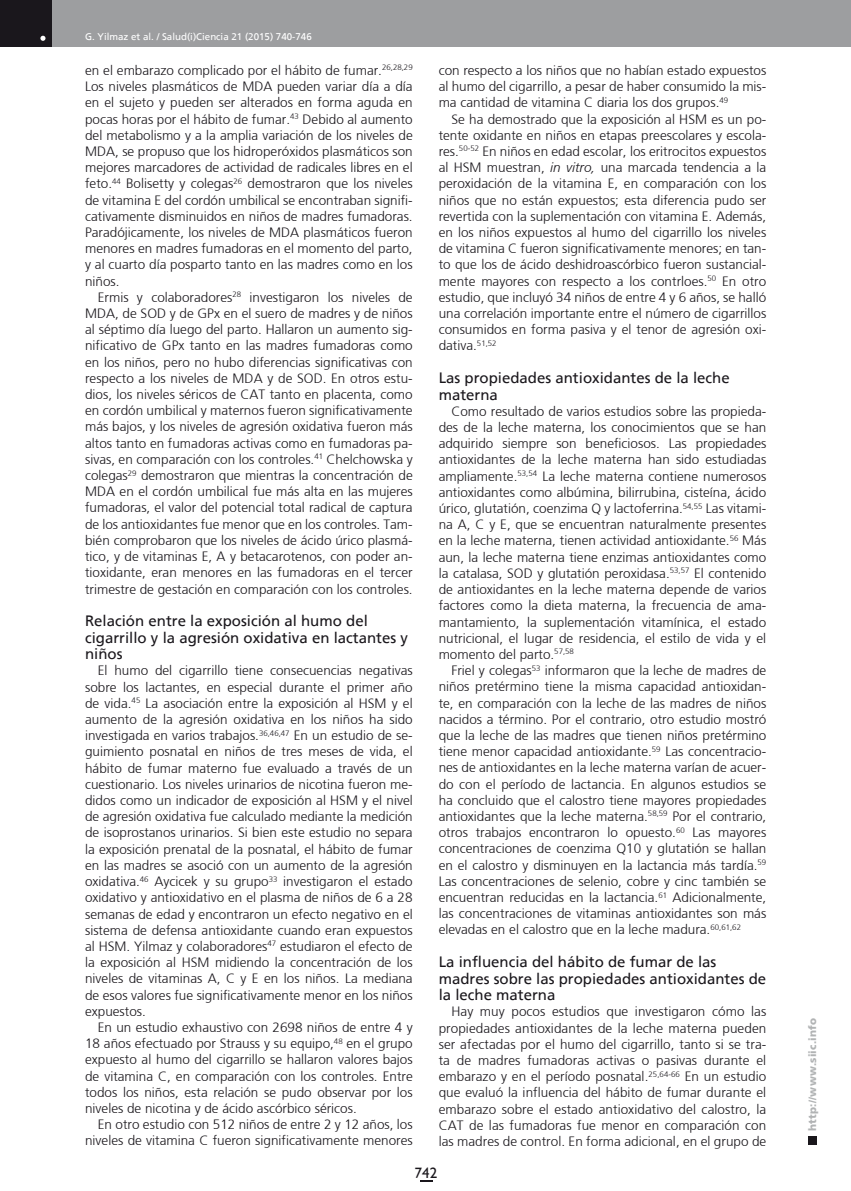
<style>
.page{position:relative;width:851px;height:1191px;background:#fff}
.page>*{position:absolute;margin:0;border:0;box-sizing:border-box;transform-origin:0 0}
.t1{font:15px/16.5px "Frutiger";color:#1a171c}
.t2{font:15px "Humanist 521 BT";color:#1a171c}
.t3{font:300 13.5px/16.2px "Frutiger";color:#1a171c;text-align:justify}
.t4{font:900 10.5px "Frutiger";letter-spacing:.015em;color:#b1b3b4}
.t5{font:9.75px "Frutiger";color:#fff}
.s1{font-style:italic}
</style>
<div class="page">
<div style="left:808px;top:1135px;width:8px;height:9px;background:#1a171c"></div>
<div style="left:0;top:0;width:850px;height:47px;background:#9d9ea0"></div>
<div style="left:0;top:0;width:51px;height:47px;background:#1a171c"></div>
<svg style="left:40px;top:36px;width:5px;height:5px"></svg>
<svg style="left:420px;top:1180px;width:12px;height:1px"></svg>
<p class="t5" style="left:85px;top:31px;width:228px">G. Yilmaz et al. / Salud(i)Ciencia 21 (2015) 740-746</p>
<p class="t3" style="left:85px;top:62px;width:329px">en el embarazo complicado por el hábito de fumar.<sup>26,28,29<br></sup>Los niveles plasmáticos de MDA pueden variar día a día en el sujeto y pueden ser alterados en forma aguda en pocas horas por el hábito de fumar.<sup>43</sup> Debido al aumento del metabolismo y a la amplia variación de los niveles de MDA, se propuso que los hidroperóxidos plasmáticos son mejores marcadores de actividad de radicales libres en el feto.<sup>44</sup> Bolisetty y colegas<sup>26</sup> demostraron que los niveles de vitamina E del cordón umbilical se encontraban signifi&shy;cativamente disminuidos en niños de madres fumadoras.<br>Paradójicamente, los niveles de MDA plasmáticos fueron menores en madres fumadoras en el momento del parto, y al cuarto día posparto tanto en las madres como en los niños.</p>
<p class="t3" style="left:85px;top:289px;width:329px;text-indent:13px">Ermis y colaboradores<sup>28</sup> investigaron los niveles de MDA, de SOD y de GPx en el suero de madres y de niños al séptimo día luego del parto. Hallaron un aumento sig&shy;nificativo de GPx tanto en las madres fumadoras como en los niños, pero no hubo diferencias significativas con respecto a los niveles de MDA y de SOD. En otros estu&shy;dios, los niveles séricos de CAT tanto en placenta, como en cordón umbilical y maternos fueron significativamente más bajos, y los niveles de agresión oxidativa fueron más altos tanto en fumadoras activas como en fumadoras pa&shy;sivas, en comparación con los controles.<sup>41</sup> Chelchowska y colegas<sup>29</sup> demostraron que mientras la concentración de MDA en el cordón umbilical fue más alta en las mujeres fumadoras, el valor del potencial total radical de captura de los antioxidantes fue menor que en los controles. Tam&shy;bién comprobaron que los niveles de ácido úrico plasmá&shy;tico, y de vitaminas E, A y betacarotenos, con poder an&shy;tioxidante, eran menores en las fumadoras en el tercer trimestre de gestación en comparación con los controles.</p>
<p class="t1" style="left:85px;top:612px;width:324px">Relación entre la exposición al humo del cigarrillo y la agresión oxidativa en lactantes y niños</p>
<p class="t3" style="left:85px;top:662px;width:329px;text-indent:13px">El humo del cigarrillo tiene consecuencias negativas sobre los lactantes, en especial durante el primer año de vida.<sup>45</sup> La asociación entre la exposición al HSM y el aumento de la agresión oxidativa en los niños ha sido investigada en varios trabajos.<sup>36,46,47</sup> En un estudio de se&shy;guimiento posnatal en niños de tres meses de vida, el hábito de fumar materno fue evaluado a través de un cuestionario. Los niveles urinarios de nicotina fueron me&shy;didos como un indicador de exposición al HSM y el nivel de agresión oxidativa fue calculado mediante la medición de isoprostanos urinarios. Si bien este estudio no separa la exposición prenatal de la posnatal, el hábito de fumar en las madres se asoció con un aumento de la agresión oxidativa.<sup>46</sup> Aycicek y su grupo<sup>33</sup> investigaron el estado oxidativo y antioxidativo en el plasma de niños de 6 a 28 semanas de edad y encontraron un efecto negativo en el sistema de defensa antioxidante cuando eran expuestos al HSM. Yilmaz y colaboradores<sup>47</sup> estudiaron el efecto de la exposición al HSM midiendo la concentración de los niveles de vitaminas A, C y E en los niños. La mediana de esos valores fue significativamente menor en los niños expuestos.</p>
<p class="t3" style="left:85px;top:1019px;width:329px;text-indent:13px">En un estudio exhaustivo con 2698 niños de entre 4 y 18 años efectuado por Strauss y su equipo,<sup>48</sup> en el grupo expuesto al humo del cigarrillo se hallaron valores bajos de vitamina C, en comparación con los controles. Entre todos los niños, esta relación se pudo observar por los niveles de nicotina y de ácido ascórbico séricos.</p>
<p class="t3" style="left:85px;top:1116px;width:329px;text-align:right">En otro estudio con 512 niños de entre 2 y 12 años, los niveles de vitamina C fueron significativamente menores</p>
<p class="t3" style="left:438px;top:62px;width:329px">con respecto a los niños que no habían estado expuestos al humo del cigarrillo, a pesar de haber consumido la mis&shy;ma cantidad de vitamina C diaria los dos grupos.<sup>49</sup></p>
<p class="t3" style="left:438px;top:111px;width:329px;text-indent:13px">Se ha demostrado que la exposición al HSM es un po&shy;tente oxidante en niños en etapas preescolares y escola&shy;res.<sup>50-52</sup> En niños en edad escolar, los eritrocitos expuestos al HSM muestran, <span class="s1">in vitro,</span> una marcada tendencia a la peroxidación de la vitamina E, en comparación con los niños que no están expuestos; esta diferencia pudo ser revertida con la suplementación con vitamina E. Además, en los niños expuestos al humo del cigarrillo los niveles de vitamina C fueron significativamente menores; en tan&shy;to que los de ácido deshidroascórbico fueron sustancial&shy;mente mayores con respecto a los contrloes.<sup>50</sup> En otro estudio, que incluyó 34 niños de entre 4 y 6 años, se halló una correlación importante entre el número de cigarrillos consumidos en forma pasiva y el tenor de agresión oxi&shy;dativa.<sup>51,52</sup></p>
<p class="t1" style="left:438px;top:369px;width:292px">Las propiedades antioxidantes de la leche materna</p>
<p class="t3" style="left:438px;top:403px;width:329px;text-indent:13px">Como resultado de varios estudios sobre las propieda&shy;des de la leche materna, los conocimientos que se han adquirido siempre son beneficiosos. Las propiedades antioxidantes de la leche materna han sido estudiadas ampliamente.<sup>53,54</sup> La leche materna contiene numerosos antioxidantes como albúmina, bilirrubina, cisteína, ácido úrico, glutatión, coenzima Q y lactoferrina.<sup>54,55</sup> Las vitami&shy;na A, C y E, que se encuentran naturalmente presentes en la leche materna, tienen actividad antioxidante.<sup>56</sup> Más aun, la leche materna tiene enzimas antioxidantes como la catalasa, SOD y glutatión peroxidasa.<sup>53,57</sup> El contenido de antioxidantes en la leche materna depende de varios factores como la dieta materna, la frecuencia de ama&shy;mantamiento, la suplementación vitamínica, el estado nutricional, el lugar de residencia, el estilo de vida y el momento del parto.<sup>57,58</sup></p>
<p class="t3" style="left:438px;top:662px;width:329px;text-indent:13px">Friel y colegas<sup>53</sup> informaron que la leche de madres de niños pretérmino tiene la misma capacidad antioxidan&shy;te, en comparación con la leche de las madres de niños nacidos a término. Por el contrario, otro estudio mostró que la leche de las madres que tienen niños pretérmino tiene menor capacidad antioxidante.<sup>59</sup> Las concentracio&shy;nes de antioxidantes en la leche materna varían de acuer&shy;do con el período de lactancia. En algunos estudios se ha concluido que el calostro tiene mayores propiedades antioxidantes que la leche materna.<sup>58,59</sup> Por el contrario, otros trabajos encontraron lo opuesto.<sup>60</sup> Las mayores concentraciones de coenzima Q10 y glutatión se hallan en el calostro y disminuyen en la lactancia más tardía.<sup>59<br></sup>Las concentraciones de selenio, cobre y cinc también se encuentran reducidas en la lactancia.<sup>61</sup> Adicionalmente, las concentraciones de vitaminas antioxidantes son más elevadas en el calostro que en la leche madura.<sup>60,61,62</sup></p>
<p class="t1" style="left:438px;top:953px;width:329px">La influencia del hábito de fumar de las madres sobre las propiedades antioxidantes de la leche materna</p>
<p class="t3" style="left:438px;top:1003px;width:329px;text-indent:13px">Hay muy pocos estudios que investigaron cómo las propiedades antioxidantes de la leche materna pueden ser afectadas por el humo del cigarrillo, tanto si se tra&shy;ta de madres fumadoras activas o pasivas durante el embarazo y en el período posnatal.<sup>25,64-66</sup> En un estudio que evaluó la influencia del hábito de fumar durante el embarazo sobre el estado antioxidativo del calostro, la CAT de las fumadoras fue menor en comparación con las madres de control. En forma adicional, en el grupo de</p>
<p class="t2" style="left:414px;top:1163px;width:24px">742</p>
<p class="t4" style="left:806px;top:1130px;width:114px;rotate:-90deg">http://www.siic.info</p>
</div>
